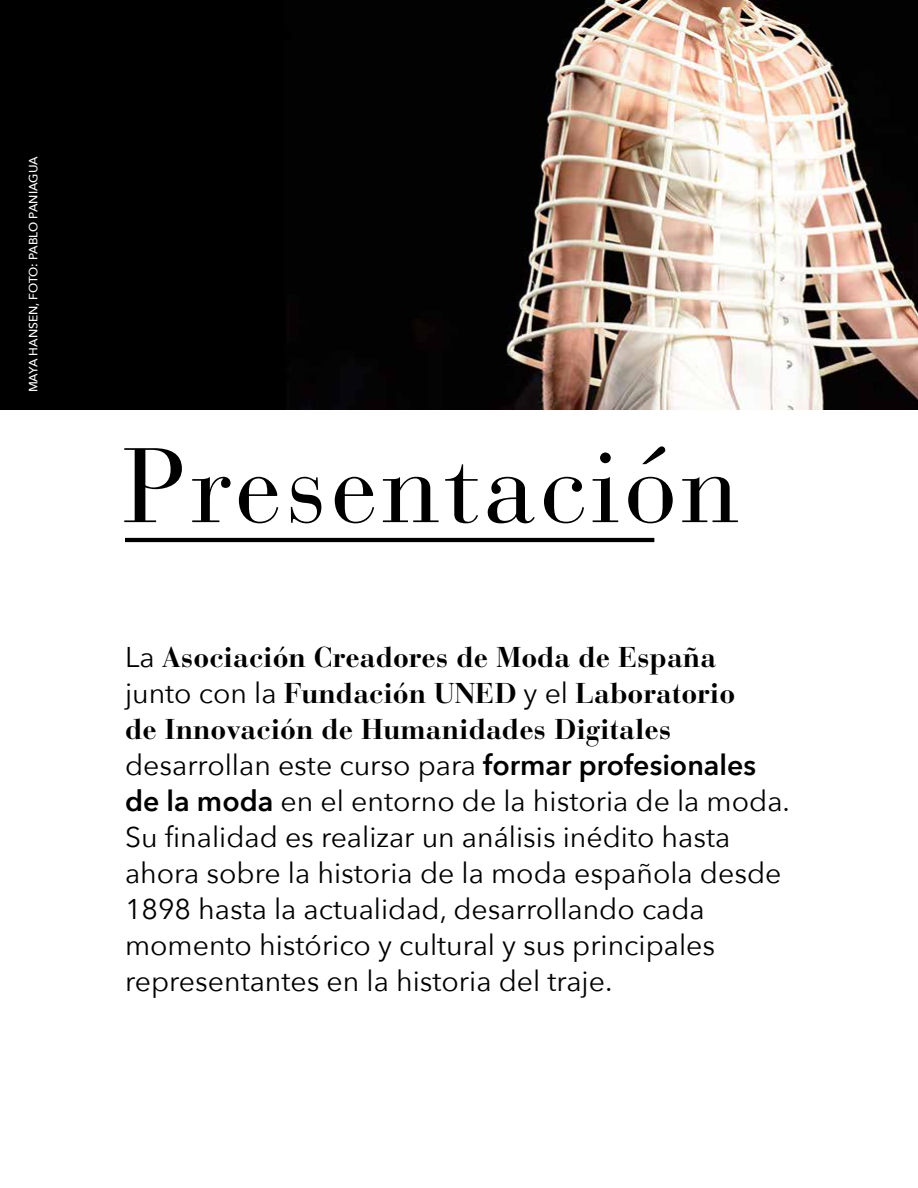
<style>
.page{position:relative;width:918px;height:1188px;background:#fff}
.page>*{position:absolute;margin:0;border:0;box-sizing:border-box;transform-origin:0 0}
.t1{font:105px "Bauer Bodoni";letter-spacing:.04em;color:#000}
.t2{font:28.5px/36px "Avenir Next";color:#000}
.t3{font:700 28.5px/36px "Bauer Bodoni";color:#000}
.t4{font:500 12px "Avenir Next";color:#fff}
.s1{font-family:"Avenir Next";font-weight:400}
.s2{font-weight:600}
</style>
<div class="page">
<img style="left:0;top:0;width:918px;height:410px">
<hr style="left:125px;top:538px;width:529px;height:4px;background:#000">
<p class="t4" style="left:23px;top:392px;width:237px;rotate:-90deg">MAYA HANSEN, FOTO: PABLO PANIAGUA</p>
<h1 class="t1" style="left:123px;top:423px;width:618px">Presentación</h1>
<p class="t3" style="left:125px;top:640px;width:612px"><span class="s1">La</span> Asociación Creadores de Moda de España <span class="s1">junto con la</span> Fundación UNED <span class="s1">y el</span> Laboratorio de Innovación de Humanidades Digitales</p>
<p class="t2" style="left:125px;top:746px;width:667px">desarrollan este curso para <span class="s2">formar profesionales de la moda</span> en el entorno de la historia de la moda.<br>Su finalidad es realizar un análisis inédito hasta ahora sobre la historia de la moda española desde 1898 hasta la actualidad, desarrollando cada momento histórico y cultural y sus principales representantes en la historia del traje.</p>
</div>
